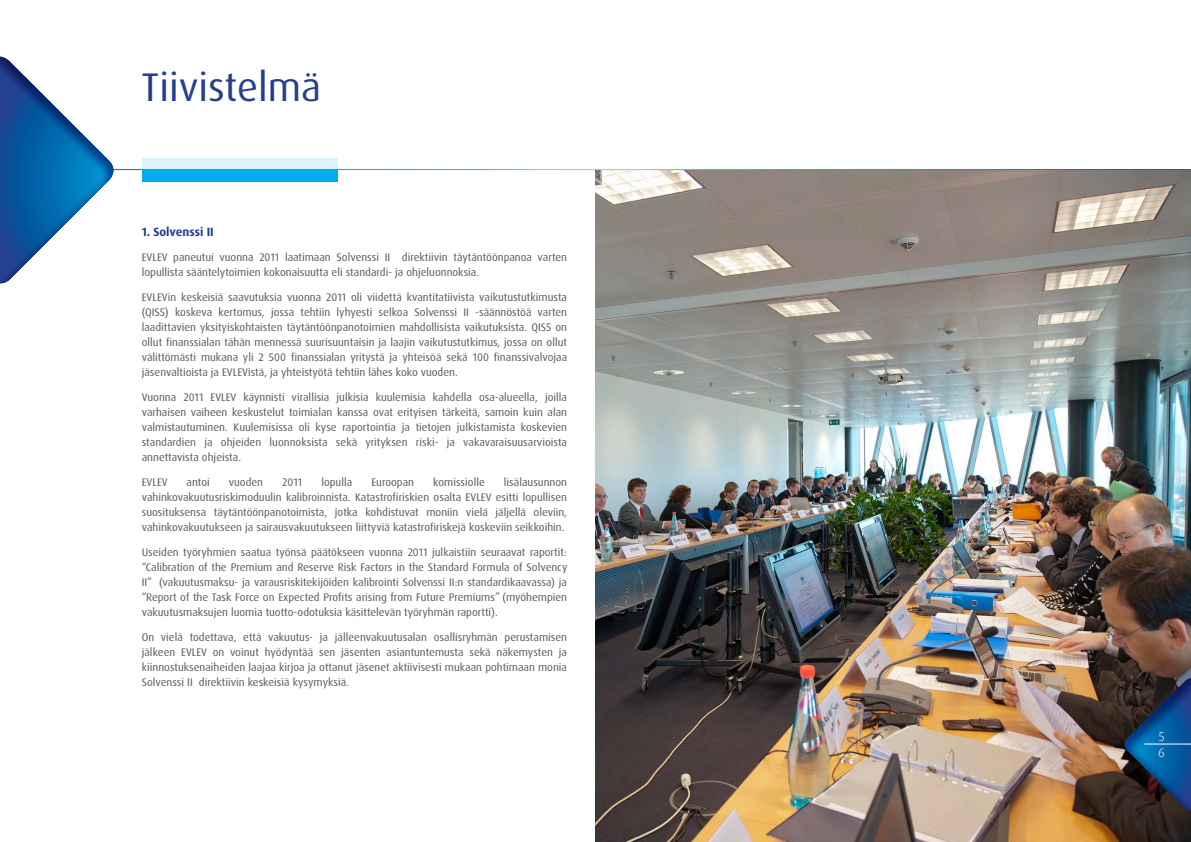
<style>
.page{position:relative;width:1191px;height:842px;background:#fff}
.page>*{position:absolute;margin:0;border:0;box-sizing:border-box;transform-origin:0 0}
.t1{font:40px "Dax Pro";color:#253f8e}
.t2{font:300 13px "Dax Pro";color:#fff}
.t3{font:700 12px "Dax Pro";color:#253f8e}
.t4{font:11px/15px "Dax Pro";color:#57585a;text-align:justify}
</style>
<div class="page">
<img style="left:595px;top:170px;width:596px;height:672px">
<svg style="left:121px;top:169px;width:1070px;height:1px"></svg>
<div style="left:142px;top:158px;width:196px;height:24px;background:#00aeef"></div>
<div style="left:0;top:115px;width:1191px;height:54px;background:#fff"></div>
<svg style="left:0;top:56px;width:121px;height:228px"></svg>
<svg style="left:1119px;top:673px;width:72px;height:142px;background:#1e3c5a"></svg>
<hr style="left:1144px;top:744px;width:47px;height:1px;background:#fff">
<h1 class="t1" style="left:142px;top:61px;width:181px">Tiivistelmä</h1>
<p class="t3" style="left:142px;top:224px;width:73px">1. Solvenssi II</p>
<p class="t4" style="left:142px;top:250px;width:427px">EVLEV paneutui vuonna 2011 laatimaan Solvenssi II direktiivin täytäntöönpanoa varten lopullista sääntelytoimien kokonaisuutta eli standardi- ja ohjeluonnoksia.</p>
<p class="t4" style="left:142px;top:290px;width:427px">EVLEVin keskeisiä saavutuksia vuonna 2011 oli viidettä kvantitatiivista vaikutustutkimusta (QIS5) koskeva kertomus, jossa tehtiin lyhyesti selkoa Solvenssi II -säännöstöä varten laadittavien yksityiskohtaisten täytäntöönpanotoimien mahdollisista vaikutuksista. QIS5 on ollut finanssialan tähän mennessä suurisuuntaisin ja laajin vaikutustutkimus, jossa on ollut välittömästi mukana yli 2 500 finanssialan yritystä ja yhteisöä sekä 100 finanssivalvojaa jäsenvaltioista ja EVLEVistä, ja yhteistyötä tehtiin lähes koko vuoden.</p>
<p class="t4" style="left:142px;top:390px;width:427px">Vuonna 2011 EVLEV käynnisti virallisia julkisia kuulemisia kahdella osa-alueella, joilla varhaisen vaiheen keskustelut toimialan kanssa ovat erityisen tärkeitä, samoin kuin alan valmistautuminen. Kuulemisissa oli kyse raportointia ja tietojen julkistamista koskevien standardien ja ohjeiden luonnoksista sekä yrityksen riski- ja vakavaraisuusarvioista annettavista ohjeista.</p>
<p class="t4" style="left:142px;top:475px;width:27px">EVLEV</p>
<p class="t4" style="left:187px;top:475px;width:25px">antoi</p>
<p class="t4" style="left:229px;top:475px;width:36px">vuoden</p>
<p class="t4" style="left:282px;top:475px;width:21px">2011</p>
<p class="t4" style="left:321px;top:475px;width:32px">lopulla</p>
<p class="t4" style="left:371px;top:475px;width:44px">Euroopan</p>
<p class="t4" style="left:433px;top:475px;width:53px">komissiolle</p>
<p class="t4" style="left:142px;top:475px;width:427px;text-indent:362px">lisälausunnon vahinkovakuutusriskimoduulin kalibroinnista. Katastrofiriskien osalta EVLEV esitti lopullisen suosituksensa täytäntöönpanotoimista, jotka kohdistuvat moniin vielä jäljellä oleviin, vahinkovakuutukseen ja sairausvakuutukseen liittyviä katastrofiriskejä koskeviin seikkoihin.</p>
<p class="t4" style="left:142px;top:545px;width:427px">Useiden työryhmien saatua työnsä päätökseen vuonna 2011 julkaistiin seuraavat raportit: “Calibration of the Premium and Reserve Risk Factors in the Standard Formula of Solvency II” (vakuutusmaksu- ja varausriskitekijöiden kalibrointi Solvenssi II:n standardikaavassa) ja “Report of the Task Force on Expected Profits arising from Future Premiums” (myöhempien vakuutusmaksujen luomia tuotto-odotuksia käsittelevän työryhmän raportti).</p>
<p class="t4" style="left:142px;top:630px;width:427px">On vielä todettava, että vakuutus- ja jälleenvakuutusalan osallisryhmän perustamisen jälkeen EVLEV on voinut hyödyntää sen jäsenten asiantuntemusta sekä näkemysten ja kiinnostuksenaiheiden laajaa kirjoa ja ottanut jäsenet aktiivisesti mukaan pohtimaan monia Solvenssi II direktiivin keskeisiä kysymyksiä.</p>
<p class="t2" style="left:1158px;top:728px;width:7px">5</p>
<p class="t2" style="left:1158px;top:744px;width:8px">6</p>
</div>
